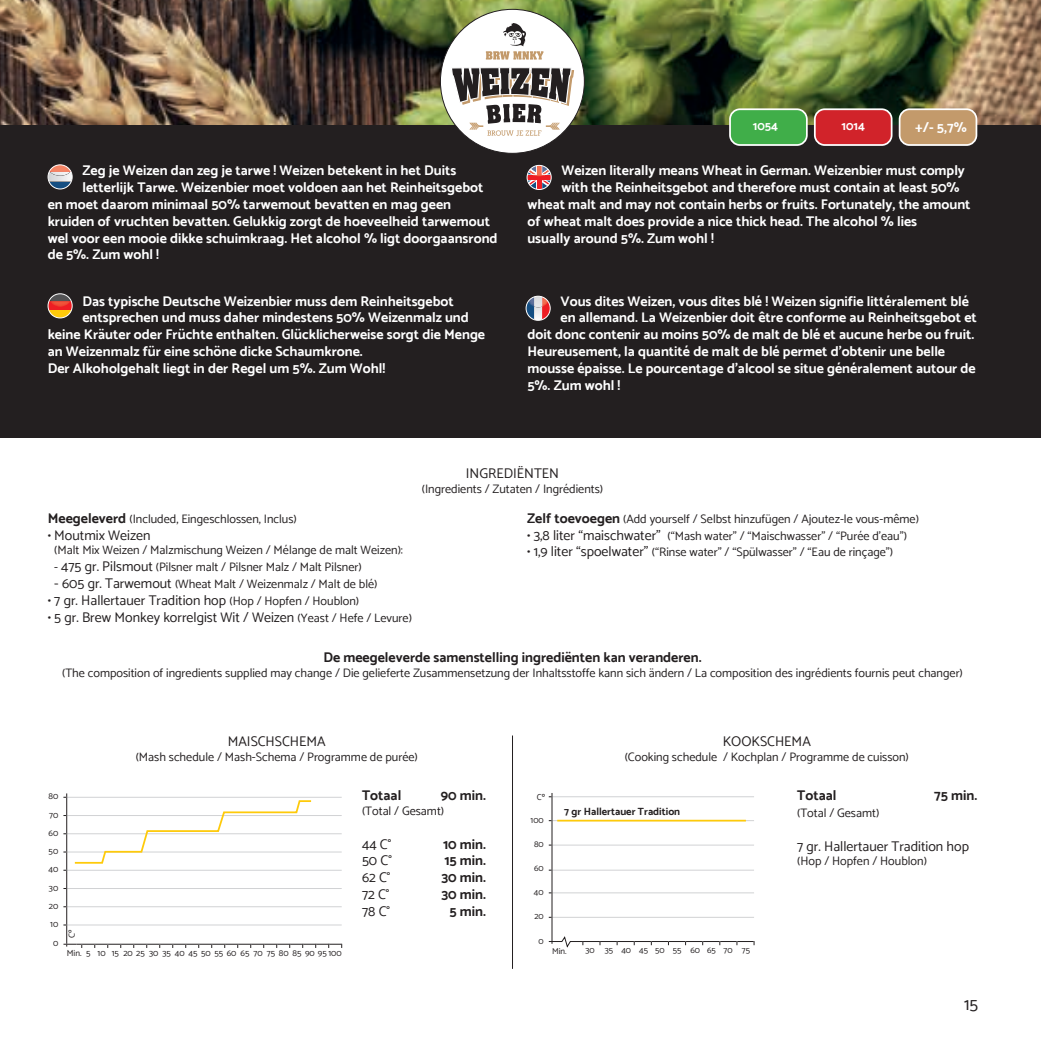
<style>
.page{position:relative;width:1041px;height:1044px;background:#fff}
.page>*{position:absolute;margin:0;border:0;box-sizing:border-box;transform-origin:0 0}
.t1{font:17.5px "Catamaran";color:#231f20}
.t2{font:700 14px "Catamaran";color:#fff}
.t3{font:14px "Catamaran";color:#231f20}
.t4{font:700 14px "Catamaran";color:#231f20}
.t5{font:12.25px "Catamaran";color:#231f20}
.t6{font:700 12.25px "Catamaran";color:#fff}
.t7{font:700 10.5px "Catamaran";color:#231f20}
.t8{font:8.92px/18.4px "Catamaran";color:#231f20;text-align:center}
.t9{font:8.75px "Catamaran";color:#231f20}
.s1{font-weight:700;font-size:14px}
.s2{font-size:14px}
.s3{font-size:12.25px}
</style>
<div class="page">
<img style="left:0;top:0;width:1040px;height:125px">
<div style="left:0;top:125px;width:1040px;height:312px;background:#231f20"></div>
<div style="left:440px;top:9px;width:144px;height:144px;background:#fff;border-radius:50%"></div>
<div style="left:48px;top:301px;width:24px;height:9px;background:#ee1d23"></div>
<svg style="left:48px;top:310px;width:24px;height:8px"></svg>
<img style="left:50px;top:294px;width:21px;height:12px">
<div style="left:48px;top:293px;width:24px;height:25px;border:1px solid #fff;border-radius:12px"></div>
<svg style="left:547px;top:299px;width:3px;height:18px"></svg>
<svg style="left:527px;top:301px;width:1px;height:15px"></svg>
<svg style="left:528px;top:296px;width:19px;height:24px"></svg>
<div style="left:525px;top:296px;width:25px;height:24px;border:1px solid #fff;border-radius:50%"></div>
<svg style="left:528px;top:165px;width:23px;height:24px"></svg>
<div style="left:526px;top:165px;width:25px;height:25px;border:1px solid #fff;border-radius:50%"></div>
<svg style="left:48px;top:166px;width:24px;height:6px"></svg>
<svg style="left:48px;top:172px;width:24px;height:10px"></svg>
<svg style="left:48px;top:182px;width:24px;height:7px"></svg>
<img style="left:50px;top:172px;width:20px;height:3px">
<div style="left:48px;top:164px;width:24px;height:25px;border:1px solid #fff;border-radius:50%"></div>
<hr style="left:63px;top:924px;width:279px;height:1px;background:#d1d2d4">
<hr style="left:63px;top:905px;width:279px;height:1px;background:#d1d2d4">
<hr style="left:63px;top:887px;width:279px;height:1px;background:#d1d2d4">
<hr style="left:63px;top:869px;width:279px;height:1px;background:#d1d2d4">
<hr style="left:63px;top:851px;width:279px;height:1px;background:#d1d2d4">
<hr style="left:63px;top:833px;width:279px;height:1px;background:#d1d2d4">
<hr style="left:63px;top:814px;width:279px;height:1px;background:#d1d2d4">
<hr style="left:63px;top:796px;width:279px;height:1px;background:#d1d2d4">
<hr style="left:66px;top:793px;width:1px;height:153px;background:#231f20">
<hr style="left:77px;top:943px;width:265px;height:1px;background:#231f20">
<svg style="left:63px;top:943px;width:19px;height:4px"></svg>
<svg style="left:73px;top:800px;width:240px;height:64px"></svg>
<hr style="left:549px;top:916px;width:205px;height:1px;background:#d1d2d4">
<hr style="left:549px;top:892px;width:205px;height:1px;background:#d1d2d4">
<hr style="left:549px;top:869px;width:205px;height:1px;background:#d1d2d4">
<hr style="left:549px;top:844px;width:205px;height:1px;background:#d1d2d4">
<hr style="left:549px;top:819px;width:205px;height:1px;background:#d1d2d4">
<hr style="left:549px;top:796px;width:205px;height:1px;background:#d1d2d4">
<hr style="left:551px;top:792px;width:1px;height:151px;background:#231f20">
<svg style="left:548px;top:935px;width:206px;height:12px"></svg>
<hr style="left:557px;top:819px;width:189px;height:2px;background:#feca0a">
<hr style="left:512px;top:735px;width:1px;height:233px;background:#231f20">
<svg style="left:450px;top:23px;width:124px;height:113px"></svg>
<div style="left:730px;top:109px;width:76px;height:36px;background:#40ae49;border-radius:10px"></div>
<div style="left:729px;top:108px;width:78px;height:38px;border:2px solid #fff;border-radius:10px"></div>
<div style="left:814px;top:109px;width:77px;height:36px;background:#d1232a;border-radius:10px"></div>
<div style="left:814px;top:108px;width:78px;height:38px;border:2px solid #fff;border-radius:10px"></div>
<div style="left:899px;top:109px;width:77px;height:36px;background:#c39a6b;border-radius:10px"></div>
<div style="left:898px;top:108px;width:79px;height:38px;border:2px solid #fff;border-radius:10px"></div>
<p class="t2" style="left:82px;top:163px;width:375px">Zeg je Weizen dan zeg je tarwe ! Weizen betekent in het Duits</p>
<p class="t2" style="left:82px;top:180px;width:402px">letterlijk Tarwe. Weizenbier moet voldoen aan het Reinheitsgebot</p>
<p class="t2" style="left:48px;top:196px;width:405px">en moet daarom minimaal 50% tarwemout bevatten en mag geen</p>
<p class="t2" style="left:48px;top:213px;width:444px">kruiden of vruchten bevatten. Gelukkig zorgt de hoeveelheid tarwemout</p>
<p class="t2" style="left:48px;top:230px;width:451px">wel voor een mooie dikke schuimkraag. Het alcohol % ligt doorgaansrond</p>
<p class="t2" style="left:48px;top:247px;width:113px">de 5%. Zum wohl !</p>
<p class="t2" style="left:82px;top:293px;width:373px">Das typische Deutsche Weizenbier muss dem Reinheitsgebot</p>
<p class="t2" style="left:82px;top:310px;width:388px">entsprechen und muss daher mindestens 50% Weizenmalz und</p>
<p class="t2" style="left:48px;top:327px;width:439px">keine Kräuter oder Früchte enthalten. Glücklicherweise sorgt die Menge</p>
<p class="t2" style="left:48px;top:343px;width:316px">an Weizenmalz für eine schöne dicke Schaumkrone.</p>
<p class="t2" style="left:48px;top:360px;width:339px">Der Alkoholgehalt liegt in der Regel um 5%. Zum Wohl!</p>
<p class="t6" style="left:753px;top:119px;width:27px">1054</p>
<p class="t6" style="left:841px;top:119px;width:25px">1014</p>
<p class="t2" style="left:915px;top:119px;width:53px">+/- 5,7%</p>
<p class="t2" style="left:561px;top:163px;width:405px">Weizen literally means Wheat in German. Weizenbier must comply</p>
<p class="t2" style="left:561px;top:180px;width:399px">with the Reinheitsgebot and therefore must contain at least 50%</p>
<p class="t2" style="left:527px;top:196px;width:444px">wheat malt and may not contain herbs or fruits. Fortunately, the amount</p>
<p class="t2" style="left:527px;top:213px;width:391px">of wheat malt does provide a nice thick head. The alcohol % lies</p>
<p class="t2" style="left:527px;top:230px;width:188px">usually around 5%. Zum wohl !</p>
<p class="t2" style="left:560px;top:292px;width:410px">Vous dites Weizen, vous dites blé ! Weizen signifie littéralement blé</p>
<p class="t2" style="left:560px;top:310px;width:418px">en allemand. La Weizenbier doit être conforme au Reinheitsgebot et</p>
<p class="t2" style="left:527px;top:327px;width:448px">doit donc contenir au moins 50% de malt de blé et aucune herbe ou fruit.</p>
<p class="t2" style="left:527px;top:343px;width:419px">Heureusement, la quantité de malt de blé permet d’obtenir une belle</p>
<p class="t2" style="left:527px;top:360px;width:450px">mousse épaisse. Le pourcentage d’alcool se situe généralement autour de</p>
<p class="t2" style="left:527px;top:377px;width:95px">5%. Zum wohl !</p>
<p class="t5" style="left:48px;top:512px;width:251px"><span class="s1">Meegeleverd</span> (Included, Eingeschlossen, Inclus)</p>
<p class="t3" style="left:48px;top:527px;width:104px">• Moutmix Weizen</p>
<p class="t5" style="left:54px;top:543px;width:350px">(Malt Mix Weizen / Malzmischung Weizen / Mélange de malt Weizen):</p>
<p class="t5" style="left:54px;top:560px;width:309px">- <span class="s2">475 gr. Pilsmout</span> (Pilsner malt / Pilsner Malz / Malt Pilsner)</p>
<p class="t5" style="left:54px;top:577px;width:325px"><span class="s2">- 605 gr. Tarwemout</span> (Wheat Malt / Weizenmalz / Malt de blé)</p>
<p class="t3" style="left:48px;top:592px;width:313px">• 7 gr. Hallertauer Tradition hop <span class="s3">(Hop / Hopfen / Houblon)</span></p>
<p class="t3" style="left:48px;top:609px;width:366px">• 5 gr. Brew Monkey korrelgist Wit / Weizen <span class="s3">(Yeast / Hefe / Levure)</span></p>
<p class="t3" style="left:466px;top:466px;width:95px">INGREDIËNTEN</p>
<p class="t5" style="left:422px;top:482px;width:183px">(Ingredients / Zutaten / Ingrédients)</p>
<p class="t5" style="left:527px;top:512px;width:393px"><span class="s1">Zelf toevoegen</span> (Add yourself / Selbst hinzufügen / Ajoutez-le vous-même)</p>
<p class="t5" style="left:527px;top:529px;width:381px"><span class="s2">• 3,8 liter “maischwater”</span> (“Mash water” / “Maischwasser” / “Purée d’eau”)</p>
<p class="t5" style="left:527px;top:545px;width:367px"><span class="s2">• 1,9 liter “spoelwater”</span> (“Rinse water” / “Spülwasser” / “Eau de rinçage”)</p>
<p class="t4" style="left:323px;top:649px;width:380px">De meegeleverde samenstelling ingrediënten kan veranderen.</p>
<p class="t5" style="left:62px;top:665px;width:902px">(The composition of ingredients supplied may change / Die gelieferte Zusammensetzung der Inhaltsstoffe kann sich ändern / La composition des ingrédients fournis peut changer)</p>
<p class="t3" style="left:228px;top:734px;width:99px">MAISCHSCHEMA</p>
<p class="t5" style="left:136px;top:750px;width:283px">(Mash schedule / Mash-Schema / Programme de purée)</p>
<p class="t3" style="left:722px;top:734px;width:90px">KOOKSCHEMA</p>
<p class="t5" style="left:624px;top:750px;width:286px">(Cooking schedule / Kochplan / Programme de cuisson)</p>
<p class="t8" style="left:48px;top:786px;width:11px">80<br>70<br>60<br>50<br>40<br>30<br>20<br>10<br>0</p>
<p class="t4" style="left:362px;top:787px;width:41px">Totaal</p>
<p class="t4" style="left:441px;top:787px;width:47px">90 min.</p>
<p class="t5" style="left:362px;top:804px;width:84px">(Total / Gesamt)</p>
<p class="t3" style="left:362px;top:836px;width:31px">44 C°</p>
<p class="t4" style="left:443px;top:835px;width:44px">10 min.</p>
<p class="t3" style="left:362px;top:852px;width:31px">50 C°</p>
<p class="t4" style="left:444px;top:852px;width:43px">15 min.</p>
<p class="t3" style="left:362px;top:869px;width:30px">62 C°</p>
<p class="t4" style="left:441px;top:869px;width:46px">30 min.</p>
<p class="t3" style="left:362px;top:886px;width:29px">72 C°</p>
<p class="t4" style="left:441px;top:886px;width:46px">30 min.</p>
<p class="t3" style="left:362px;top:903px;width:29px">78 C°</p>
<p class="t4" style="left:449px;top:903px;width:38px">5 min.</p>
<p class="t9" style="left:537px;top:791px;width:10px">Cº</p>
<p class="t7" style="left:564px;top:807px;width:117px">7 gr Hallertauer Tradition</p>
<p class="t9" style="left:530px;top:814px;width:15px">100</p>
<p class="t9" style="left:534px;top:838px;width:11px">80</p>
<p class="t9" style="left:534px;top:862px;width:11px">60</p>
<p class="t9" style="left:534px;top:886px;width:11px">40</p>
<p class="t9" style="left:534px;top:910px;width:11px">20</p>
<p class="t9" style="left:538px;top:935px;width:7px">0</p>
<p class="t8" style="left:63px;top:937px;width:10px;rotate:-90deg">Cº</p>
<p class="t8" style="left:67px;top:943px;width:16px">Min.</p>
<p class="t8" style="left:86px;top:943px;width:257px">5 10 15 20 25 30 35 40 45 50 55 60 65 70 75 80 85 90 95 100</p>
<p class="t9" style="left:585px;top:944px;width:166px">30 35 40 45 50 55 60 65 70 75</p>
<p class="t9" style="left:552px;top:945px;width:16px">Min.</p>
<p class="t4" style="left:797px;top:787px;width:41px">Totaal</p>
<p class="t4" style="left:934px;top:787px;width:45px">75 min.</p>
<p class="t5" style="left:797px;top:806px;width:84px">(Total / Gesamt)</p>
<p class="t3" style="left:797px;top:838px;width:173px">7 gr. Hallertauer Tradition hop</p>
<p class="t5" style="left:797px;top:854px;width:131px">(Hop / Hopfen / Houblon)</p>
<p class="t1" style="left:964px;top:994px;width:16px">15</p>
</div>
